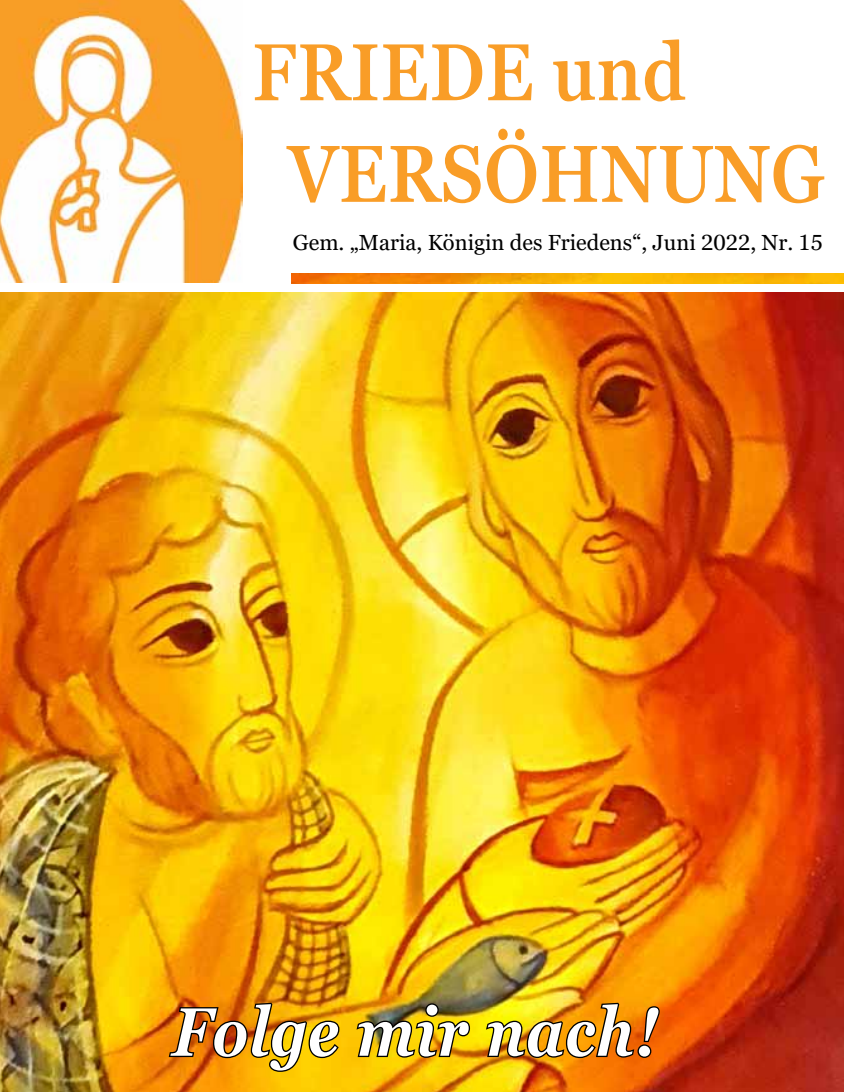
<style>
.page{position:relative;width:844px;height:1092px;background:#fff}
.page>*{position:absolute;margin:0;border:0;box-sizing:border-box;transform-origin:0 0}
.t1{font:600 80.5px/101.5px "Georgia Pro";letter-spacing:.01em;color:#f99d27;scale:.87 1}
.t2{font:italic 600 condensed 68.25px "Georgia Pro";letter-spacing:.01em;color:#fff}
.t3{font:21.88px "Georgia Pro";color:#000}
</style>
<div class="page">
<img style="left:292px;top:274px;width:551px;height:9px">
<img style="left:0;top:293px;width:843px;height:798px">
<img style="left:0;top:0;width:242px;height:282px">
<svg style="left:167px;top:1001px;width:174px;height:72px;background:#b97503"></svg>
<img style="left:354px;top:1001px;width:118px;height:58px">
<img style="left:484px;top:1001px;width:177px;height:58px">
<h1 class="t1" style="left:288px;top:25px;width:618px;text-indent:-36px">FRIEDE und<br>VERSÖHNUNG</h1>
<p class="t3" style="left:293px;top:230px;width:531px">Gem. „Maria, Königin des Friedens“, Juni 2022, Nr. 15</p>
<h2 class="t2" style="left:172px;top:993px;width:488px">Folge mir nach!</h2>
</div>
